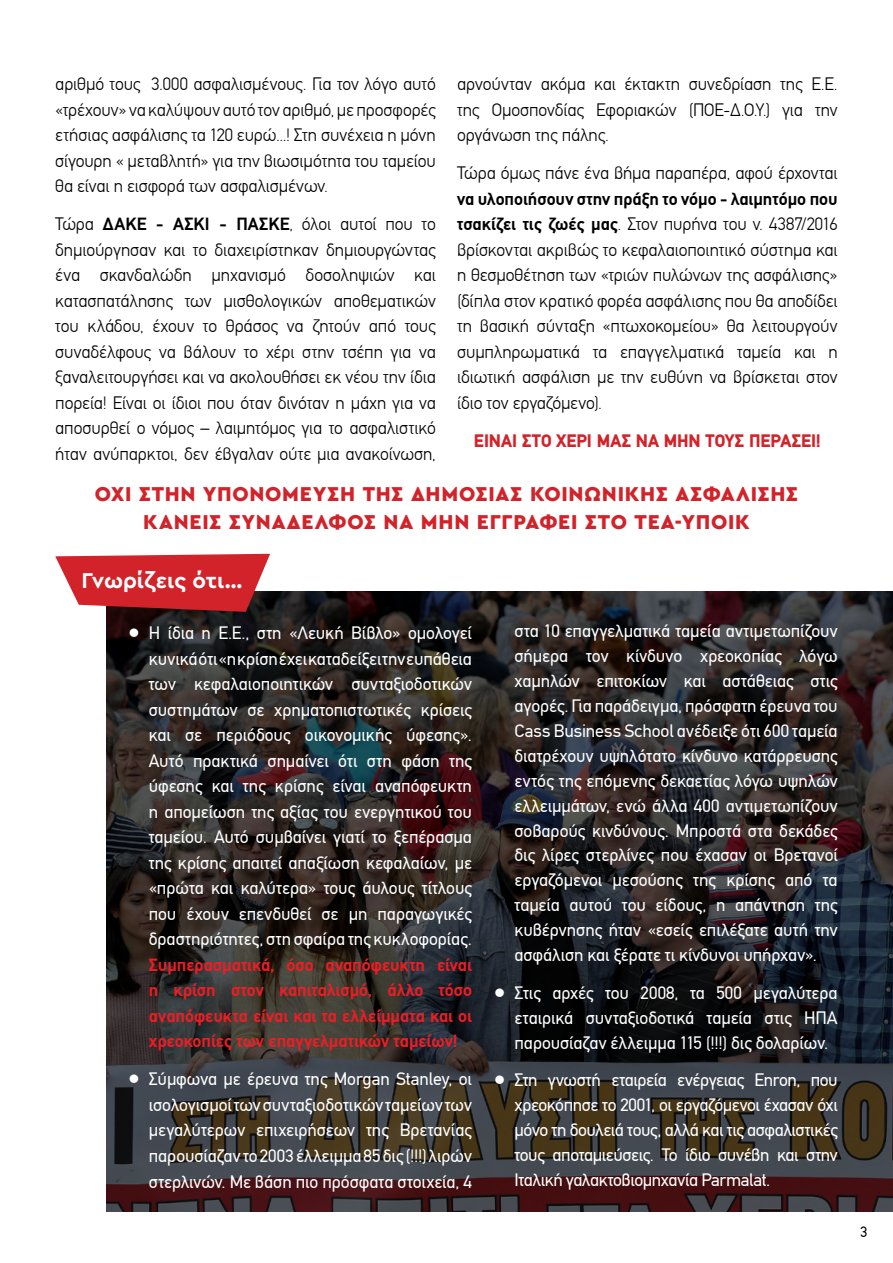
<style>
.page{position:relative;width:893px;height:1263px;background:#fff}
.page>*{position:absolute;margin:0;border:0;box-sizing:border-box;transform-origin:0 0}
.t1{font:700 22.5px "Cera GR";color:#fff}
.t2{font:900 21px/28.5px "Cera GR";letter-spacing:.035em;color:#d2232a;text-align:center}
.t3{font:18px/24.9px "PF Din Text";letter-spacing:-.005em;color:#fff;text-align:justify}
.t4{font:300 18px/25.5px "PF Din Text";letter-spacing:-.005em;color:#000;text-align:justify}
.t5{font:700 18px/25.5px "PF Din Text";color:#ed1d24;text-align:justify}
.t6{font:900 18px "PF Din Text";letter-spacing:.005em;color:#d2232a}
.t7{font:15px "PF Din Text";color:#000}
.s1{font-weight:700}
.s2{font-size:27px}
</style>
<div class="page">
<svg style="left:106px;top:591px;width:787px;height:621px;background:#2e2928"></svg>
<svg style="left:55px;top:554px;width:215px;height:58px;background:#ca3b41"></svg>
<p class="t4" style="left:55px;top:71px;width:382px">αριθμό τους 3.000 ασφαλισμένους. Για τον λόγο αυτό «τρέχουν» να καλύψουν αυτό τον αριθμό, με προσφορές ετήσιας ασφάλισης τα 120 ευρώ...! Στη συνέχεια η μόνη σίγουρη « μεταβλητή» για την βιωσιμότητα του ταμείου θα είναι η εισφορά των ασφαλισμένων.</p>
<p class="t4" style="left:55px;top:211px;width:382px">Τώρα <span class="s1">ΔΑΚΕ - ΑΣΚΙ - ΠΑΣΚΕ</span>, όλοι αυτοί που το δημιούργησαν και το διαχειρίστηκαν δημιουργώντας ένα σκανδαλώδη μηχανισμό δοσοληψιών και κατασπατάλησης των μισθολογικών αποθεματικών του κλάδου, έχουν το θράσος να ζητούν από τους συναδέλφους να βάλουν το χέρι στην τσέπη για να ξαναλειτουργήσει και να ακολουθήσει εκ νέου την ίδια πορεία! Είναι οι ίδιοι που όταν δινόταν η μάχη για να αποσυρθεί ο νόμος – λαιμητόμος για το ασφαλιστικό ήταν ανύπαρκτοι, δεν έβγαλαν ούτε μια ανακοίνωση,</p>
<p class="t4" style="left:457px;top:71px;width:382px">αρνούνταν ακόμα και έκτακτη συνεδρίαση της Ε.Ε. της Ομοσπονδίας Εφοριακών (ΠΟΕ-Δ.Ο.Υ.) για την οργάνωση της πάλης.</p>
<p class="t4" style="left:457px;top:161px;width:382px">Τώρα όμως πάνε ένα βήμα παραπέρα, αφού έρχονται</p>
<p class="t4" style="left:457px;top:186px;width:382px"><span class="s1">να υλοποιήσουν στην πράξη το νόμο - λαιμητόμο που τσακίζει τις ζωές μας</span>. Στον πυρήνα του ν. 4387/2016 βρίσκονται ακριβώς το κεφαλαιοποιητικό σύστημα και η θεσμοθέτηση των «τριών πυλώνων της ασφάλισης» (δίπλα στον κρατικό φορέα ασφάλισης που θα αποδίδει τη βασική σύνταξη «πτωχοκομείου» θα λειτουργούν συμπληρωματικά τα επαγγελματικά ταμεία και η ιδιωτική ασφάλιση με την ευθύνη να βρίσκεται στον ίδιο τον εργαζόμενο).</p>
<p class="t6" style="left:474px;top:430px;width:348px">ΕΙΝΑΙ ΣΤΟ ΧΕΡΙ ΜΑΣ ΝΑ ΜΗΝ ΤΟΥΣ ΠΕΡΑΣΕΙ!</p>
<p class="t2" style="left:95px;top:480px;width:705px">ΟΧΙ ΣΤΗΝ ΥΠΟΝΟΜΕΥΣΗ ΤΗΣ ΔΗΜΟΣΙΑΣ ΚΟΙΝΩΝΙΚΗΣ ΑΣΦΑΛΙΣΗΣ<br>ΚΑΝΕΙΣ ΣΥΝΑΔΕΛΦΟΣ ΝΑ ΜΗΝ ΕΓΓΡΑΦΕΙ ΣΤΟ ΤΕΑ-ΥΠΟΙΚ</p>
<p class="t1" style="left:81px;top:567px;width:163px">Γνωρίζεις ότι…</p>
<p class="t3" style="left:149px;top:620px;width:325px;line-height:25.5px;text-indent:-21px"><span class="s2">•</span> Η ίδια η Ε.Ε., στη «Λευκή Βίβλο» ομολογεί κυνικάότι«ηκρίσηέχεικαταδείξειτηνευπάθεια των κεφαλαιοποιητικών συνταξιοδοτικών συστημάτων σε χρηματοπιστωτικές κρίσεις και σε περιόδους οικονομικής ύφεσης».<br>Αυτό πρακτικά σημαίνει ότι στη φάση της ύφεσης και της κρίσης είναι αναπόφευκτη η απομείωση της αξίας του ενεργητικού του ταμείου. Αυτό συμβαίνει γιατί το ξεπέρασμα της κρίσης απαιτεί απαξίωση κεφαλαίων, με «πρώτα και καλύτερα» τους άυλους τίτλους που έχουν επενδυθεί σε μη παραγωγικές δραστηριότητες, στη σφαίρα της κυκλοφορίας.</p>
<p class="t5" style="left:149px;top:952px;width:325px">Συμπερασματικά, όσο αναπόφευκτη είναι η κρίση στον καπιταλισμό, άλλο τόσο αναπόφευκτα είναι και τα ελλείμματα και οι χρεοκοπίες των επαγγελματικών ταμείων!</p>
<p class="t3" style="left:149px;top:1067px;width:325px;line-height:25.5px;text-indent:-21px"><span class="s2">•</span> Σύμφωνα με έρευνα της Morgan Stanley, οι ισολογισμοίτωνσυνταξιοδοτικώνταμείωντων μεγαλύτερων επιχειρήσεων της Βρετανίας παρουσίαζαν το2003 έλλειμμα85δις (!!!) λιρών στερλινών. Με βάση πιο πρόσφατα στοιχεία, 4</p>
<p class="t3" style="left:514px;top:619px;width:325px">στα 10 επαγγελματικά ταμεία αντιμετωπίζουν σήμερα τον κίνδυνο χρεοκοπίας λόγω χαμηλών επιτοκίων και αστάθειας στις αγορές. Για παράδειγμα, πρόσφατη έρευνα του Cass Business School ανέδειξε ότι 600 ταμεία διατρέχουν υψηλότατο κίνδυνο κατάρρευσης εντός της επόμενης δεκαετίας λόγω υψηλών ελλειμμάτων, ενώ άλλα 400 αντιμετωπίζουν σοβαρούς κινδύνους. Μπροστά στα δεκάδες δις λίρες στερλίνες που έχασαν οι Βρετανοί εργαζόμενοι μεσούσης της κρίσης από τα ταμεία αυτού του είδους, η απάντηση της κυβέρνησης ήταν «εσείς επιλέξατε αυτή την ασφάλιση και ξέρατε τι κίνδυνοι υπήρχαν».</p>
<p class="t3" style="left:514px;top:980px;width:325px;text-indent:-21px"><span class="s2">•</span> Στις αρχές του 2008, τα 500 μεγαλύτερα εταιρικά συνταξιοδοτικά ταμεία στις ΗΠΑ παρουσίαζαν έλλειμμα 115 (!!!) δις δολαρίων.</p>
<p class="t3" style="left:514px;top:1068px;width:325px;text-indent:-21px"><span class="s2">•</span> Στη γνωστή εταιρεία ενέργειας Enron, που χρεοκόπησε το 2001, οι εργαζόμενοι έχασαν όχι μόνο τη δουλειά τους, αλλά και τις ασφαλιστικές τους αποταμιεύσεις. Το ίδιο συνέβη και στην Ιταλική γαλακτοβιομηχανία Parmalat.</p>
<p class="t7" style="left:860px;top:1223px;width:8px">3</p>
</div>
